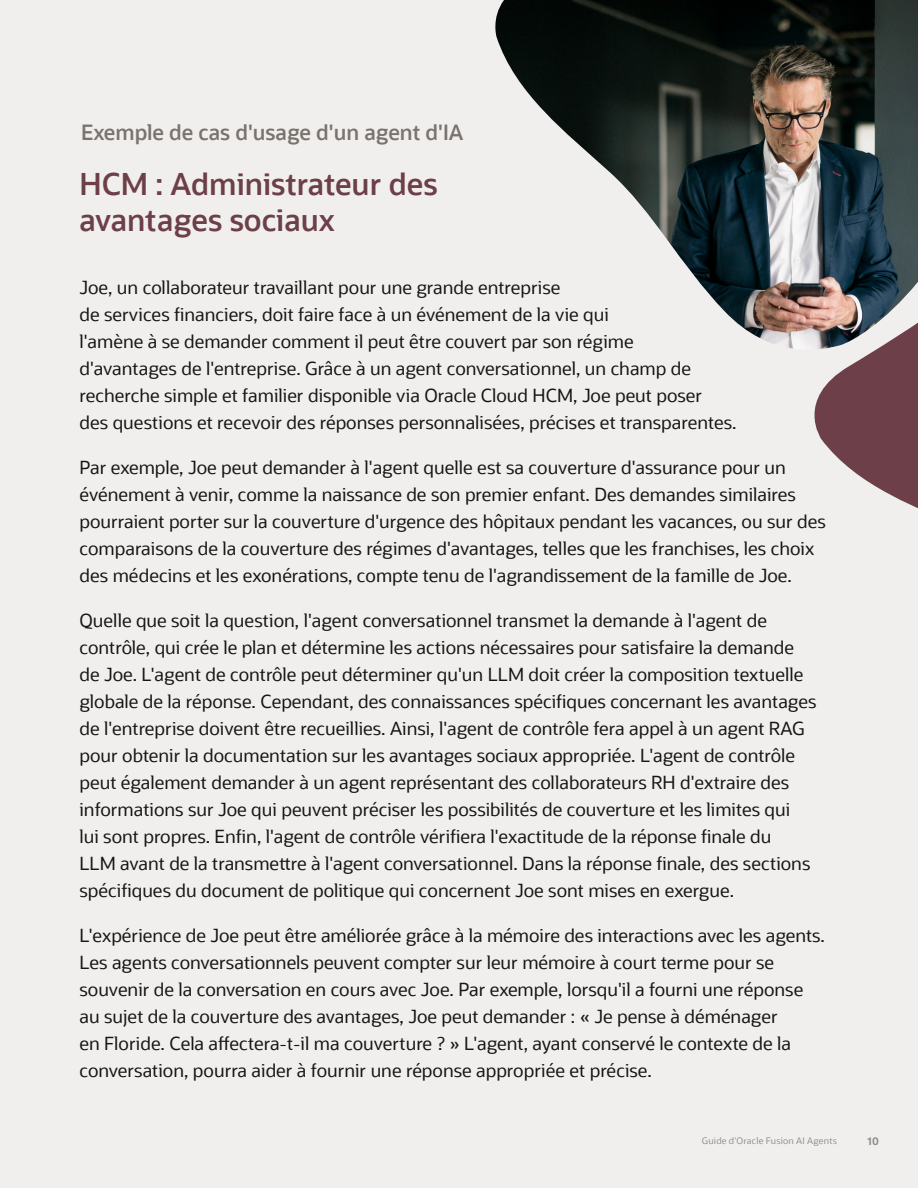
<style>
.page{position:relative;width:918px;height:1188px;background:#f1efed}
.page>*{position:absolute;margin:0;border:0;box-sizing:border-box;transform-origin:0 0}
.A___Headline{font:600 30px "Oracle Sans";color:#6c3f49}
.A___Headline-2{font:600 21px "Oracle Sans";color:#7a736e}
.A__Body_Text{font:18px/27px "Oracle Sans";color:#171615}
.t1{font:700 10.5px "Oracle Sans";color:#958f8b}
.t2{font:9px "Oracle Sans";letter-spacing:.025em;color:#958f8b}
</style>
<div class="page">
<img style="left:495px;top:0;width:299px;height:349px">
<svg style="left:794px;top:0;width:124px;height:509px"></svg>
<p class="A___Headline-2" style="left:81px;top:120px;width:384px">Exemple de cas d'usage d'un agent d'IA</p>
<p class="A___Headline" style="left:80px;top:166px;width:360px">HCM : Administrateur des</p>
<p class="A___Headline" style="left:80px;top:202px;width:257px">avantages sociaux</p>
<p class="A__Body_Text" style="left:80px;top:274px;width:659px">Joe, un collaborateur travaillant pour une grande entreprise<br>de services financiers, doit faire face à un événement de la vie qui<br>l'amène à se demander comment il peut être couvert par son régime<br>d'avantages de l'entreprise. Grâce à un agent conversationnel, un champ de recherche simple et familier disponible via Oracle Cloud HCM, Joe peut poser<br>des questions et recevoir des réponses personnalisées, précises et transparentes.</p>
<p class="A__Body_Text" style="left:80px;top:454px;width:748px">Par exemple, Joe peut demander à l'agent quelle est sa couverture d'assurance pour un événement à venir, comme la naissance de son premier enfant. Des demandes similaires pourraient porter sur la couverture d'urgence des hôpitaux pendant les vacances, ou sur des comparaisons de la couverture des régimes d'avantages, telles que les franchises, les choix des médecins et les exonérations, compte tenu de l'agrandissement de la famille de Joe.</p>
<p class="A__Body_Text" style="left:80px;top:607px;width:739px">Quelle que soit la question, l'agent conversationnel transmet la demande à l'agent de contrôle, qui crée le plan et détermine les actions nécessaires pour satisfaire la demande de Joe. L'agent de contrôle peut déterminer qu'un LLM doit créer la composition textuelle globale de la réponse. Cependant, des connaissances spécifiques concernant les avantages de l'entreprise doivent être recueillies. Ainsi, l'agent de contrôle fera appel à un agent RAG pour obtenir la documentation sur les avantages sociaux appropriée. L'agent de contrôle peut également demander à un agent représentant des collaborateurs RH d'extraire des informations sur Joe qui peuvent préciser les possibilités de couverture et les limites qui<br>lui sont propres. Enfin, l'agent de contrôle vérifiera l'exactitude de la réponse finale du<br>LLM avant de la transmettre à l'agent conversationnel. Dans la réponse finale, des sections spécifiques du document de politique qui concernent Joe sont mises en exergue.</p>
<p class="A__Body_Text" style="left:80px;top:922px;width:747px">L'expérience de Joe peut être améliorée grâce à la mémoire des interactions avec les agents.<br>Les agents conversationnels peuvent compter sur leur mémoire à court terme pour se souvenir de la conversation en cours avec Joe. Par exemple, lorsqu'il a fourni une réponse au sujet de la couverture des avantages, Joe peut demander : « Je pense à déménager<br>en Floride. Cela affectera-t-il ma couverture ? » L'agent, ayant conservé le contexte de la conversation, pourra aider à fournir une réponse appropriée et précise.</p>
<p class="t2" style="left:702px;top:1135px;width:137px">Guide d'Oracle Fusion AI Agents</p>
<p class="t1" style="left:868px;top:1134px;width:13px">10</p>
</div>
